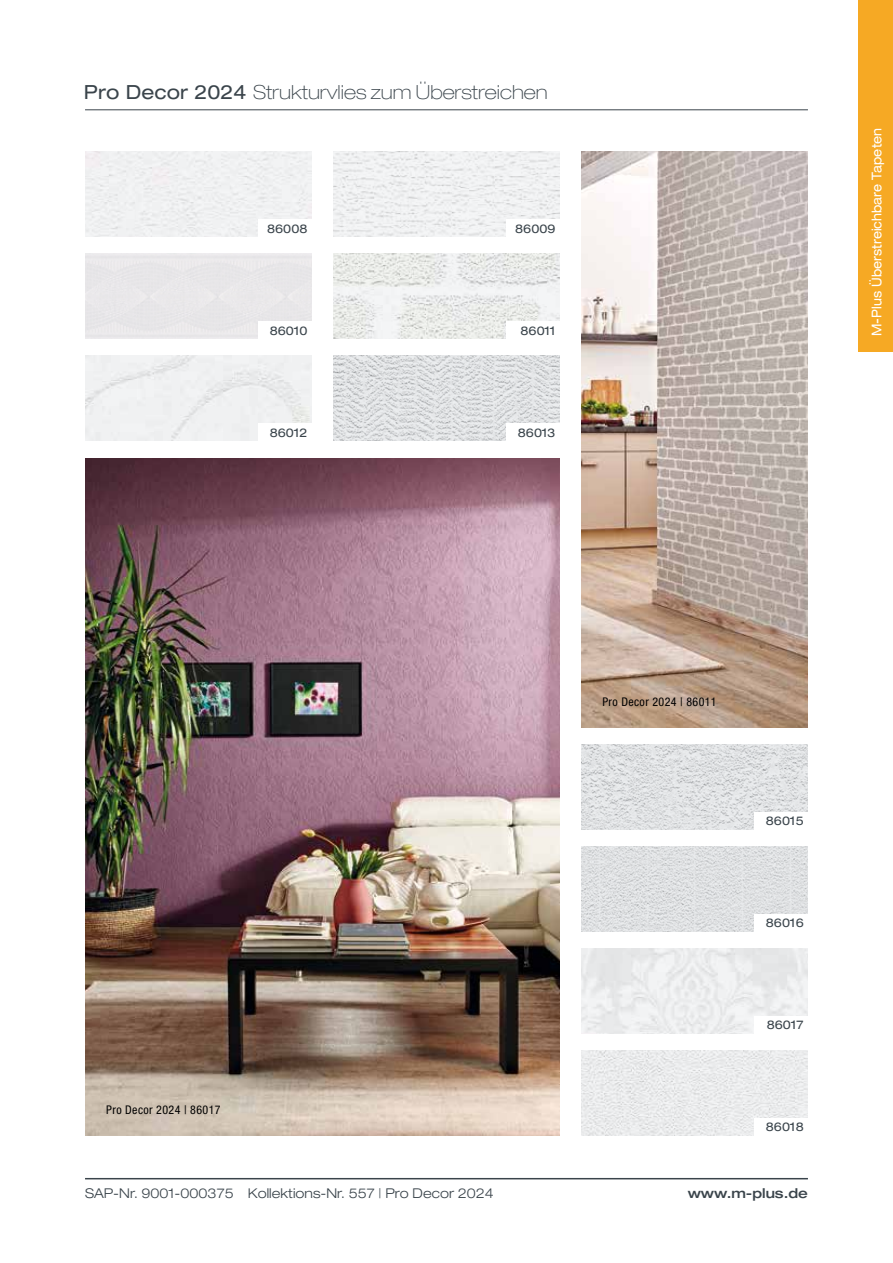
<style>
.page{position:relative;width:893px;height:1263px;background:#fff}
.page>*{position:absolute;margin:0;border:0;box-sizing:border-box;transform-origin:0 0}
.t1{font:100 expanded 19.5px "Helvetica Neue LT Pro";color:#3a444b}
.t2{font:300 expanded 13.5px "Helvetica Neue LT Pro";color:#3a444b}
.t3{font:expanded 13.5px "Helvetica Neue LT Pro";color:#fff;scale:.9 1}
.t4{font:500 expanded 13.5px "Helvetica Neue LT Pro";color:#3a444b}
.t5{font:expanded 12px "Helvetica Neue LT Pro";letter-spacing:.01em;color:#3a444b}
.t6{font:condensed 12px "Helvetica Neue LT Pro";letter-spacing:.03em;color:#000}
.s1{font-weight:400}
</style>
<div class="page">
<div style="left:85px;top:152px;width:227px;height:85px;background:#f0f1f2"></div>
<div style="left:258px;top:220px;width:54px;height:17px;background:#fff"></div>
<img style="left:333px;top:152px;width:227px;height:85px">
<div style="left:506px;top:220px;width:54px;height:17px;background:#fff"></div>
<img style="left:333px;top:254px;width:227px;height:85px">
<div style="left:506px;top:322px;width:54px;height:17px;background:#fff"></div>
<img style="left:85px;top:356px;width:227px;height:85px">
<div style="left:258px;top:424px;width:54px;height:17px;background:#fff"></div>
<img style="left:333px;top:356px;width:227px;height:85px">
<div style="left:506px;top:424px;width:54px;height:17px;background:#fff"></div>
<hr style="left:85px;top:1178px;width:723px;height:1px;background:#3a444b">
<div style="left:859px;top:0;width:34px;height:351px;background:#f6a924"></div>
<img style="left:581px;top:152px;width:227px;height:575px">
<hr style="left:85px;top:109px;width:723px;height:1px;background:#3a444b">
<img style="left:581px;top:846px;width:227px;height:85px">
<div style="left:754px;top:914px;width:54px;height:17px;background:#fff"></div>
<img style="left:581px;top:948px;width:227px;height:85px">
<div style="left:754px;top:1016px;width:54px;height:17px;background:#fff"></div>
<img style="left:581px;top:744px;width:227px;height:85px">
<div style="left:754px;top:812px;width:54px;height:17px;background:#fff"></div>
<img style="left:85px;top:458px;width:475px;height:677px">
<img style="left:581px;top:1050px;width:227px;height:85px">
<div style="left:754px;top:1118px;width:54px;height:17px;background:#fff"></div>
<h1 class="t1" style="left:84px;top:80px;width:465px"><span class="s1">Pro Decor 2024</span> Strukturvlies zum Überstreichen</h1>
<p class="t5" style="left:267px;top:221px;width:42px">86008</p>
<p class="t5" style="left:515px;top:221px;width:42px">86009</p>
<p class="t5" style="left:270px;top:323px;width:39px">86010</p>
<p class="t5" style="left:520px;top:323px;width:37px">86011</p>
<p class="t5" style="left:270px;top:425px;width:39px">86012</p>
<p class="t5" style="left:518px;top:425px;width:39px">86013</p>
<p class="t3" style="left:868px;top:336px;width:233px;rotate:-90deg">M-Plus Überstreichbare Tapeten</p>
<p class="t6" style="left:106px;top:1103px;width:116px">Pro Decor 2024 | 86017</p>
<p class="t6" style="left:602px;top:695px;width:116px">Pro Decor 2024 | 86011</p>
<p class="t5" style="left:766px;top:813px;width:39px">86015</p>
<p class="t5" style="left:766px;top:915px;width:39px">86016</p>
<p class="t5" style="left:767px;top:1017px;width:38px">86017</p>
<p class="t5" style="left:766px;top:1119px;width:39px">86018</p>
<p class="t2" style="left:85px;top:1185px;width:410px">SAP-Nr. 9001-000375 Kollektions-Nr. 557 | Pro Decor 2024</p>
<p class="t4" style="left:688px;top:1185px;width:122px">www.m-plus.de</p>
</div>
